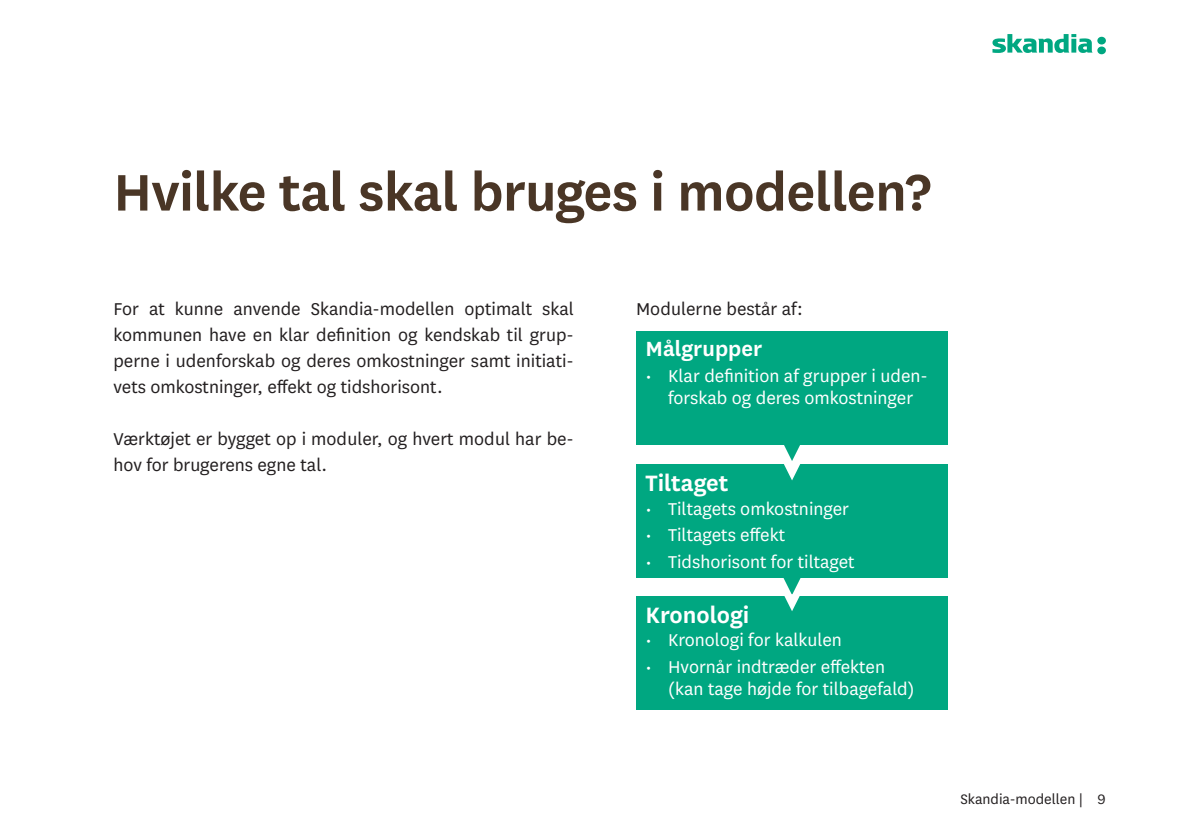
<style>
.page{position:relative;width:1191px;height:840px;background:#fff}
.page>*{position:absolute;margin:0;border:0;box-sizing:border-box;transform-origin:0 0}
.Rubrik{font:600 60px "Skandia Sans";letter-spacing:-.01em;color:#4a3626}
.Mellemrubrik{font:600 26px "Skandia Sans";color:#fff}
.Mellemrubrik-2{font:600 24px "Skandia Sans";color:#fff}
.Brødtekst{font:20px/26px "Skandia Sans";color:#231f20;text-align:justify}
.t1{font:20px/22px "Skandia Sans";color:#fff;text-align:center}
.t2{font:16px "Skandia Sans";color:#231f20}
</style>
<div class="page">
<svg style="left:992px;top:34px;width:114px;height:20px"></svg>
<div style="left:636px;top:464px;width:312px;height:113px;background:#00a781"></div>
<div style="left:636px;top:595px;width:312px;height:114px;background:#00a781"></div>
<svg style="left:783px;top:444px;width:17px;height:36px"></svg>
<svg style="left:783px;top:577px;width:17px;height:34px"></svg>
<div style="left:636px;top:331px;width:312px;height:113px;background:#00a781"></div>
<p class="Rubrik" style="left:113px;top:151px;width:819px">Hvilke tal skal bruges i modellen?</p>
<p class="Brødtekst" style="left:113px;top:294px;width:462px">For at kunne anvende Skandia-modellen optimalt skal kommunen have en klar definition og kendskab til grup&shy;perne i udenforskab og deres omkostninger samt initiati&shy;vets omkostninger, effekt og tidshorisont.</p>
<p class="Brødtekst" style="left:113px;top:424px;width:462px">Værktøjet er bygget op i moduler, og hvert modul har be&shy;hov for brugerens egne tal.</p>
<p class="Brødtekst" style="left:636px;top:294px;width:168px">Modulerne består af:</p>
<p class="Mellemrubrik-2" style="left:645px;top:332px;width:118px">Målgrupper</p>
<p class="t1" style="left:645px;top:363px;width:284px">• Klar definition af grupper i uden&shy;forskab og deres omkostninger</p>
<p class="Mellemrubrik" style="left:645px;top:465px;width:84px">Tiltaget</p>
<p class="t1" style="left:645px;top:497px;width:205px">• Tiltagets omkostninger</p>
<p class="t1" style="left:645px;top:523px;width:141px">• Tiltagets effekt</p>
<p class="t1" style="left:645px;top:549px;width:211px">• Tidshorisont for tiltaget</p>
<p class="Mellemrubrik" style="left:645px;top:596px;width:105px">Kronologi</p>
<p class="t1" style="left:645px;top:628px;width:198px">• Kronologi for kalkulen</p>
<p class="t1" style="left:668px;top:654px;width:248px;text-align:left;text-indent:-23px">• Hvornår indtræder effekten (kan tage højde for tilbagefald)</p>
<p class="t2" style="left:960px;top:788px;width:147px">Skandia-modellen | 9</p>
</div>
